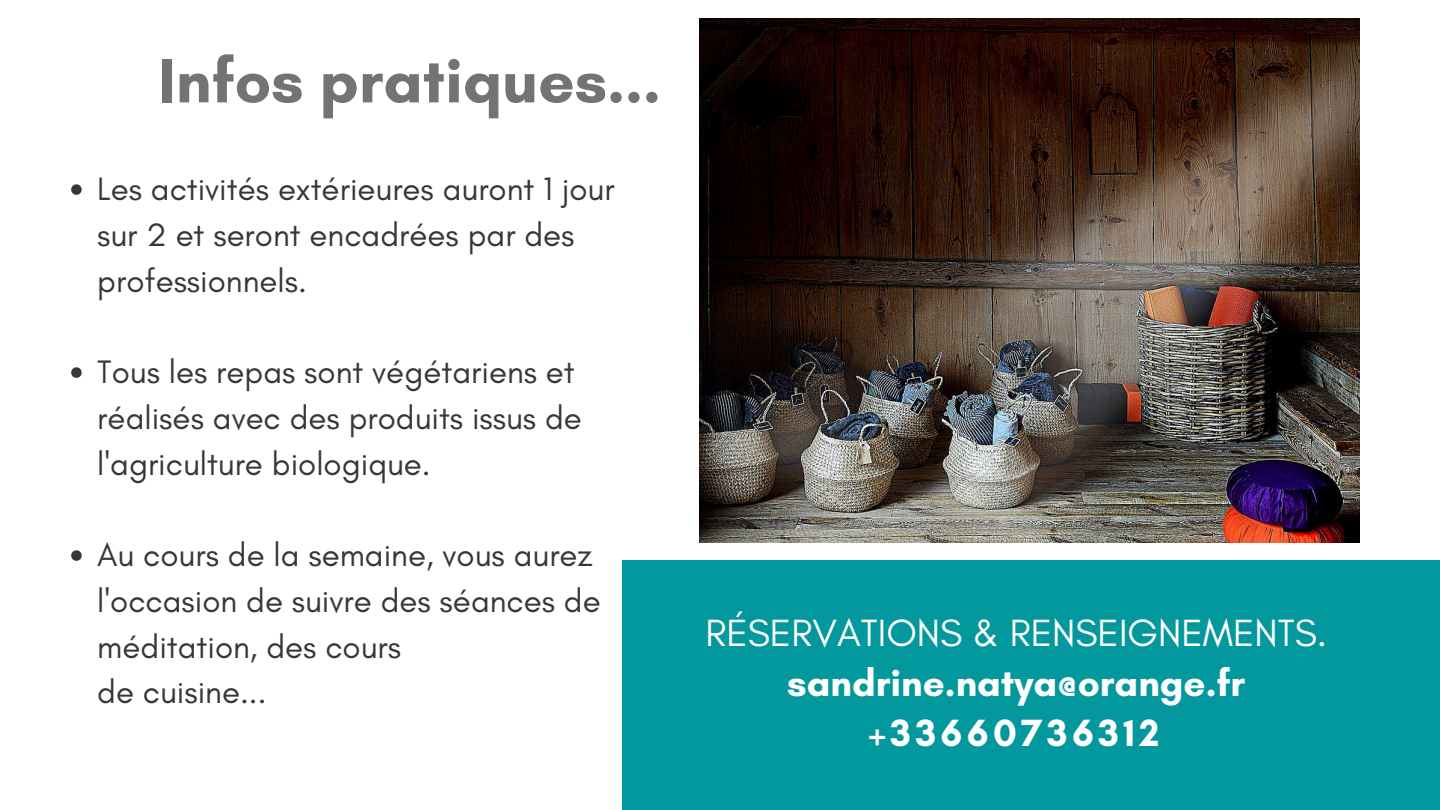
<style>
.page{position:relative;width:1440px;height:810px;background:#fff}
.page>*{position:absolute;margin:0;border:0;box-sizing:border-box;transform-origin:0 0}
.t1{font:700 64px "Glacial Indifference";color:#737373}
.t2{font:700 38.6px/49.9px "Glacial Indifference";color:#fff;text-align:center}
.t3{font:33px/45.8px "Glacial Indifference";color:#373737}
.s1{font-weight:400}
</style>
<div class="page">
<div style="left:622px;top:561px;width:818px;height:249px;background:#03989e"></div>
<img style="left:699px;top:18px;width:660px;height:524px">
<svg style="left:71px;top:184px;width:11px;height:11px"></svg>
<svg style="left:71px;top:367px;width:11px;height:11px"></svg>
<svg style="left:71px;top:550px;width:11px;height:11px"></svg>
<p class="t1" style="left:159px;top:42px;width:504px">Infos pratiques...</p>
<h1 class="t3" style="left:97px;top:166px;width:519px">Les activités extérieures auront 1 jour sur 2 et seront encadrées par des professionnels.</h1>
<p class="t3" style="left:97px;top:349px;width:486px">Tous les repas sont végétariens et réalisés avec des produits issus de l'agriculture biologique.</p>
<p class="t3" style="left:97px;top:532px;width:505px">Au cours de la semaine, vous aurez l'occasion de suivre des séances de méditation, des cours</p>
<p class="t3" style="left:97px;top:669px;width:171px">de cuisine...</p>
<p class="t2" style="left:705px;top:608px;width:623px"><span class="s1">RÉSERVATIONS &amp; RENSEIGNEMENTS. </span>sandrine.natya@orange.fr +33660736312</p>
</div>
